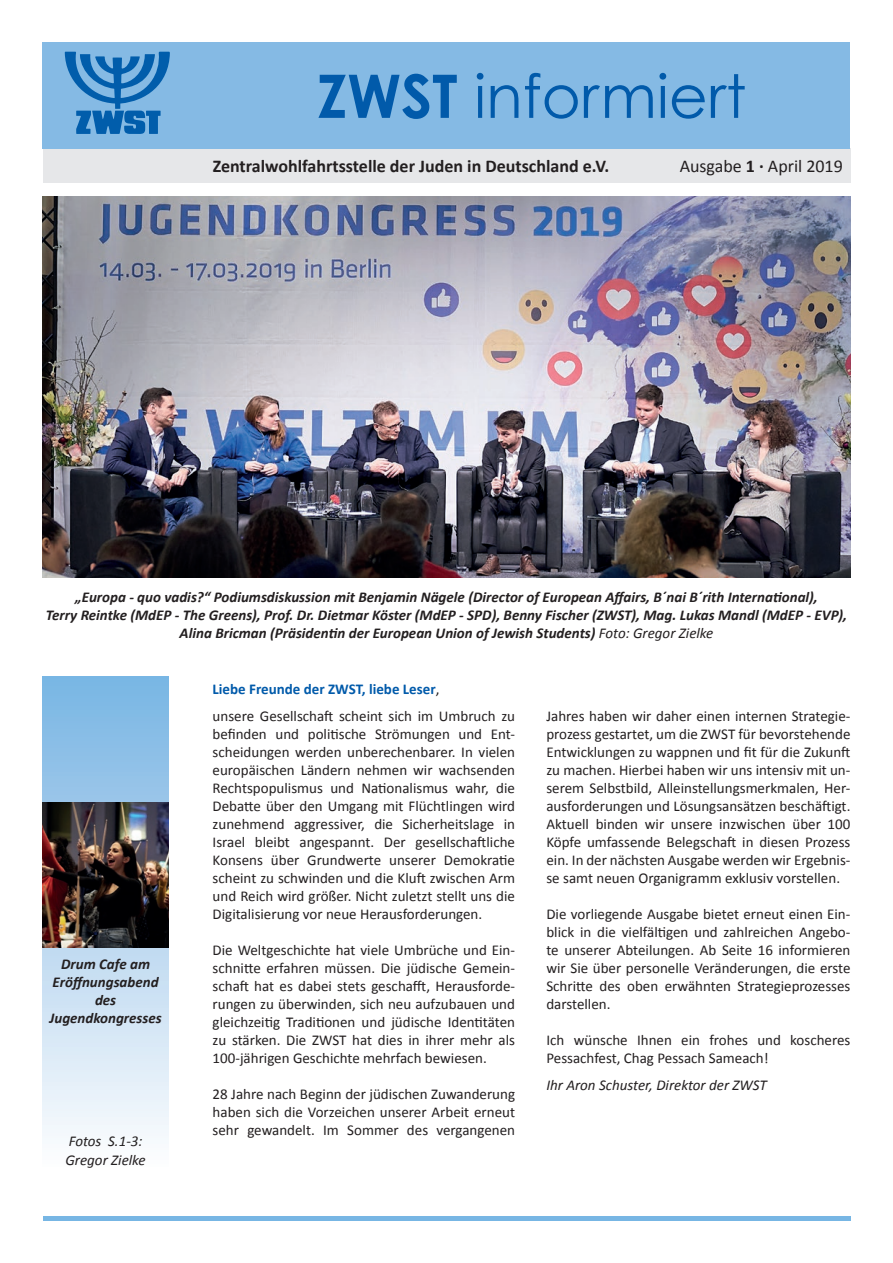
<style>
.page{position:relative;width:893px;height:1263px;background:#fff}
.page>*{position:absolute;margin:0;border:0;box-sizing:border-box;transform-origin:0 0}
.t1{font:60px "Century Gothic";color:#015aaa}
.t2{font:700 18px "Calibri";color:#231f20}
.t3{font:18px "Calibri";color:#231f20}
.t4{font:15px/18px "Calibri";color:#231f20;text-align:justify}
.t5{font:italic 700 15px/18px "Calibri";color:#231f20;text-align:center}
.t6{font:italic 15px/18px "Calibri";color:#231f20}
.s1{font-weight:700}
.s2{font-weight:400}
.s3{font-weight:700;color:#015aaa}
</style>
<div class="page">
<svg style="left:43px;top:676px;width:126px;height:460px;background:#b8d7ef"></svg>
<div style="left:43px;top:149px;width:807px;height:34px;background:#e6e7e9"></div>
<div style="left:43px;top:43px;width:807px;height:106px;background:#85bae4"></div>
<hr style="left:43px;top:1216px;width:807px;height:4px;background:#77b6e4">
<svg style="left:65px;top:52px;width:105px;height:82px"></svg>
<img style="left:43px;top:197px;width:807px;height:381px">
<img style="left:43px;top:803px;width:126px;height:145px">
<h1 class="t1" style="left:317px;top:62px;width:431px"><span class="s1">ZWST</span> informiert</h1>
<p class="t2" style="left:213px;top:158px;width:398px">Zentralwohlfahrtsstelle der Juden in Deutschland e.V.</p>
<p class="t3" style="left:680px;top:160px;width:165px">Ausgabe <span class="s1">1 ·</span> April 2019</p>
<p class="t5" style="left:46px;top:587px;width:803px">„Europa - quo vadis?“ Podiumsdiskussion mit Benjamin Nägele (Director of European Affairs, B´nai B´rith International),<br>Terry Reintke (MdEP - The Greens), Prof. Dr. Dietmar Köster (MdEP - SPD), Benny Fischer (ZWST), Mag. Lukas Mandl (MdEP - EVP),<br>Alina Bricman (Präsidentin der European Union of Jewish Students) <span class="s2">Foto: Gregor Zielke</span></p>
<p class="t5" style="left:49px;top:956px;width:114px">Drum Cafe am<br>Eröffnungsabend des<br>Jugendkongresses</p>
<p class="t6" style="left:65px;top:1133px;width:82px">Fotos S.1-3:<br>Gregor Zielke</p>
<p class="t4" style="left:213px;top:676px;width:304px;line-height:27px"><span class="s3">Liebe Freunde der ZWST, liebe Leser</span>,<br>unsere Gesellschaft scheint sich im Umbruch zu</p>
<p class="t4" style="left:213px;top:725px;width:304px">befinden und politische Strömungen und Ent&shy;scheidungen werden unberechenbarer. In vielen europäischen Ländern nehmen wir wachsenden Rechtspopulismus und Nationalismus wahr, die Debatte über den Umgang mit Flüchtlingen wird zunehmend aggressiver, die Sicherheitslage in Israel bleibt angespannt. Der gesellschaftliche Konsens über Grundwerte unserer Demokratie scheint zu schwinden und die Kluft zwischen Arm und Reich wird größer. Nicht zuletzt stellt uns die Digitalisierung vor neue Herausforderungen.</p>
<p class="t4" style="left:213px;top:941px;width:304px">Die Weltgeschichte hat viele Umbrüche und Ein&shy;schnitte erfahren müssen. Die jüdische Gemein&shy;schaft hat es dabei stets geschafft, Herausforde&shy;rungen zu überwinden, sich neu aufzubauen und gleichzeitig Traditionen und jüdische Identitäten zu stärken. Die ZWST hat dies in ihrer mehr als 100-jährigen Geschichte mehrfach bewiesen.</p>
<p class="t4" style="left:213px;top:1085px;width:304px">28 Jahre nach Beginn der jüdischen Zuwanderung haben sich die Vorzeichen unserer Arbeit erneut sehr gewandelt. Im Sommer des vergangenen</p>
<p class="t4" style="left:546px;top:707px;width:306px">Jahres haben wir daher einen internen Strategie&shy;prozess gestartet, um die ZWST für bevorstehende Entwicklungen zu wappnen und fit für die Zukunft zu machen. Hierbei haben wir uns intensiv mit un&shy;serem Selbstbild, Alleinstellungsmerkmalen, Her&shy;ausforderungen und Lösungsansätzen beschäftigt.<br>Aktuell binden wir unsere inzwischen über 100<br>Köpfe umfassende Belegschaft in diesen Prozess ein. In der nächsten Ausgabe werden wir Ergebnis&shy;se samt neuen Organigramm exklusiv vorstellen.</p>
<p class="t4" style="left:546px;top:905px;width:306px">Die vorliegende Ausgabe bietet erneut einen Ein&shy;blick in die vielfältigen und zahlreichen Angebo&shy;te unserer Abteilungen. Ab Seite 16 informieren wir Sie über personelle Veränderungen, die erste Schritte des oben erwähnten Strategieprozesses darstellen.</p>
<p class="t4" style="left:546px;top:1031px;width:306px">Ich wünsche Ihnen ein frohes und koscheres<br>Pessachfest, Chag Pessach Sameach!</p>
<p class="t6" style="left:546px;top:1077px;width:222px">Ihr Aron Schuster, Direktor der ZWST</p>
</div>
